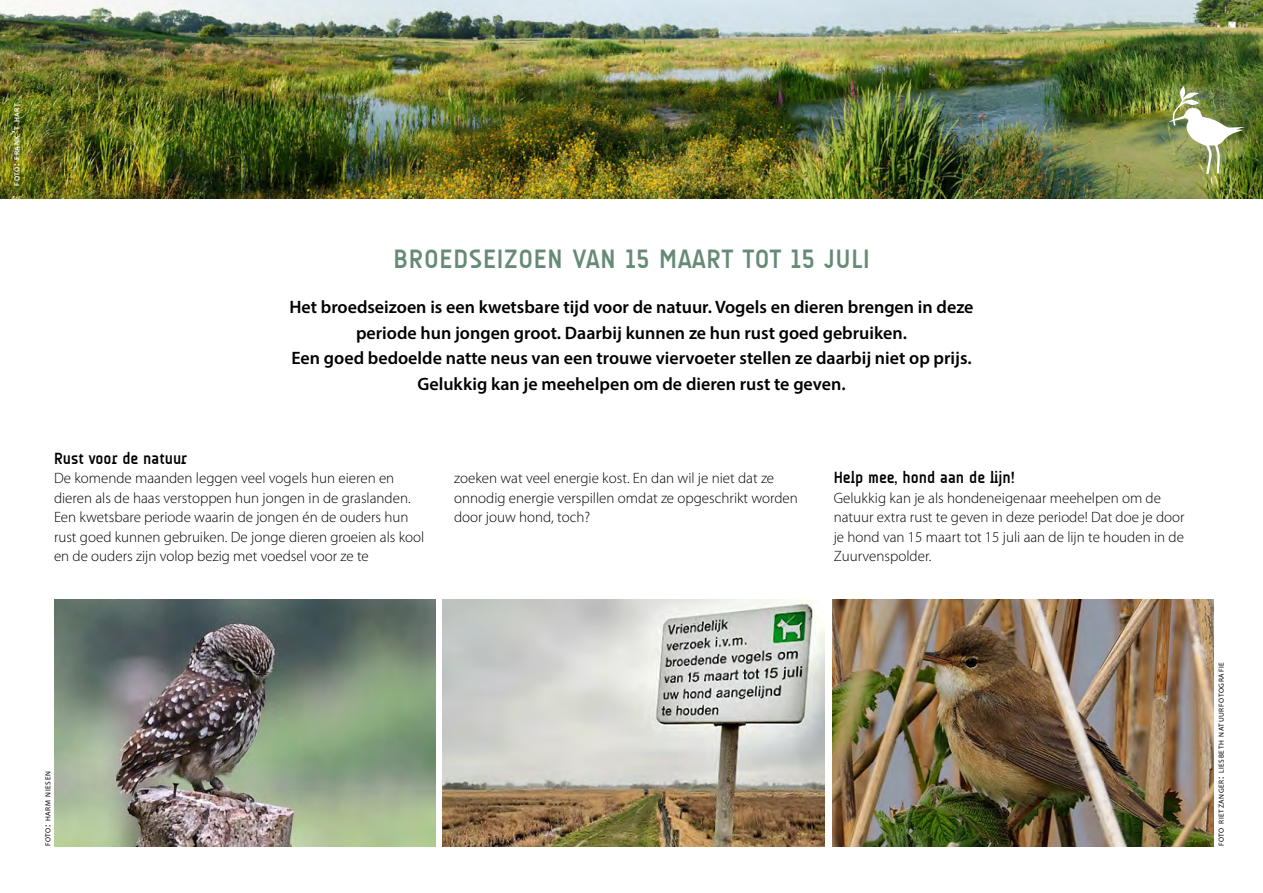
<style>
.page{position:relative;width:1263px;height:893px;background:#fff}
.page>*{position:absolute;margin:0;border:0;box-sizing:border-box;transform-origin:0 0}
.t1{font:700 27px "A Udimat";letter-spacing:.04em;color:#668b75}
.t2{font:600 18px/25.5px "Myriad Pro";color:#000;text-align:center}
.t3{font:700 16.5px "A Udimat";color:#000}
.t4{font:300 15px/19.5px "Myriad Pro";color:#000}
.t5{font:7.35px "Myriad Pro";letter-spacing:.085em;color:#000}
.t6{font:600 7.35px "Myriad Pro";letter-spacing:.085em;color:#fff}
.s1{font-size:10.5px}
</style>
<div class="page">
<img style="left:0;top:0;width:1263px;height:198px">
<img style="left:1169px;top:86px;width:76px;height:88px">
<img style="left:54px;top:600px;width:381px;height:246px">
<img style="left:443px;top:600px;width:381px;height:246px">
<img style="left:832px;top:600px;width:382px;height:246px">
<p class="t6" style="left:12px;top:186px;width:84px;rotate:-90deg">foto<span class="s1">:</span> frank <span class="s1">‘</span>t hart</p>
<h1 class="t1" style="left:393px;top:244px;width:478px">BROEDSEIZOEN VAN 15 MAART TOT 15 JULI</h1>
<p class="t2" style="left:289px;top:294px;width:686px">Het broedseizoen is een kwetsbare tijd voor de natuur. Vogels en dieren brengen in deze periode hun jongen groot. Daarbij kunnen ze hun rust goed gebruiken.<br>Een goed bedoelde natte neus van een trouwe viervoeter stellen ze daarbij niet op prijs.<br>Gelukkig kan je meehelpen om de dieren rust te geven.</p>
<p class="t3" style="left:54px;top:449px;width:135px">Rust voor de natuur</p>
<p class="t4" style="left:54px;top:468px;width:372px">De komende maanden leggen veel vogels hun eieren en dieren als de haas verstoppen hun jongen in de graslanden.<br>Een kwetsbare periode waarin de jongen én de ouders hun rust goed kunnen gebruiken. De jonge dieren groeien als kool en de ouders zijn volop bezig met voedsel voor ze te</p>
<p class="t4" style="left:454px;top:468px;width:345px">zoeken wat veel energie kost. En dan wil je niet dat ze onnodig energie verspillen omdat ze opgeschrikt worden door jouw hond, toch?</p>
<p class="t3" style="left:834px;top:468px;width:183px">Help mee, hond aan de lijn!</p>
<p class="t4" style="left:834px;top:488px;width:352px">Gelukkig kan je als hondeneigenaar meehelpen om de natuur extra rust te geven in deze periode! Dat doe je door je hond van 15 maart tot 15 juli aan de lijn te houden in de Zuurvenspolder.</p>
<p class="t5" style="left:43px;top:846px;width:77px;rotate:-90deg">foto<span class="s1">:</span> harm niesen</p>
<p class="t5" style="left:1217px;top:846px;width:186px;rotate:-90deg">foto rietzanger<span class="s1">:</span> liesbeth natuurfotografie</p>
</div>
